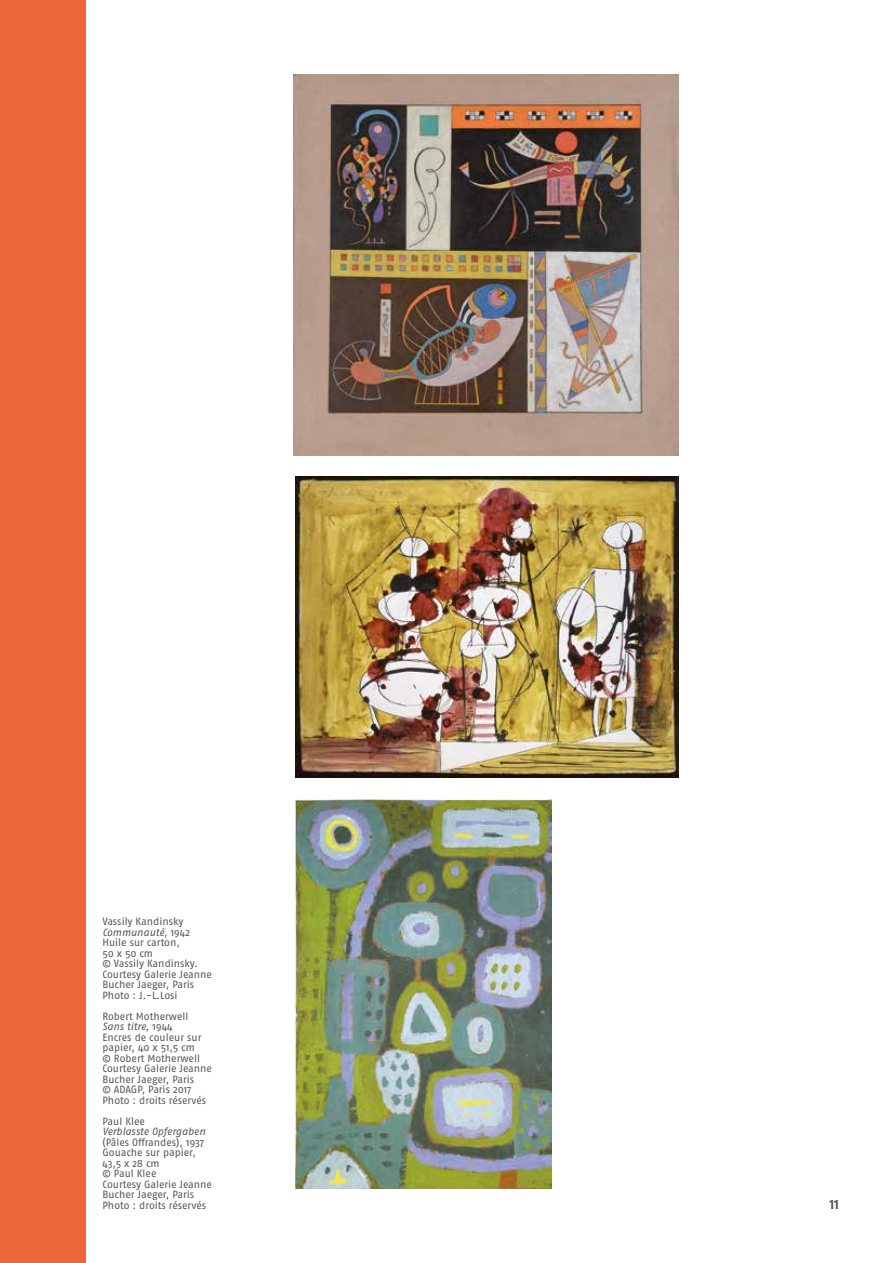
<style>
.page{position:relative;width:893px;height:1263px;background:#fff}
.page>*{position:absolute;margin:0;border:0;box-sizing:border-box;transform-origin:0 0}
.t1{font:13.5px "Fago No Bold Lf";color:#575756}
.t2{font:10.5px/10.5px "Fago No";color:#575756}
.t3{font:italic 10.5px "Fago No";letter-spacing:-.005em;color:#575756}
.s1{font-style:italic}
</style>
<div class="page">
<img style="left:293px;top:74px;width:385px;height:381px">
<img style="left:296px;top:799px;width:255px;height:390px">
<img style="left:296px;top:477px;width:383px;height:301px">
<div style="left:0;top:0;width:85px;height:1263px;background:#ec663a"></div>
<p class="t2" style="left:102px;top:916px;width:111px">Vassily Kandinsky<br><span class="s1">Communauté,</span> 1942<br>Huile sur carton,<br>50 x 50 cm<br>© Vassily Kandinsky.<br>Courtesy Galerie Jeanne<br>Bucher Jaeger, Paris<br>Photo : J.-L.Losi</p>
<p class="t2" style="left:102px;top:1011px;width:111px">Robert Motherwell<br><span class="s1">Sans titre,</span> 1944<br>Encres de couleur sur papier, 40 x 51,5 cm<br>© Robert Motherwell<br>Courtesy Galerie Jeanne<br>Bucher Jaeger, Paris<br>© ADAGP, Paris 2017<br>Photo : droits réservés</p>
<p class="t2" style="left:102px;top:1116px;width:44px">Paul Klee</p>
<p class="t3" style="left:102px;top:1126px;width:104px">Verblasste Opfergaben</p>
<p class="t2" style="left:102px;top:1137px;width:111px">(Pâles Offrandes), 1937<br>Gouache sur papier,<br>43,5 x 28 cm<br>© Paul Klee<br>Courtesy Galerie Jeanne<br>Bucher Jaeger, Paris<br>Photo : droits réservés</p>
<p class="t1" style="left:829px;top:1196px;width:11px">11</p>
</div>
